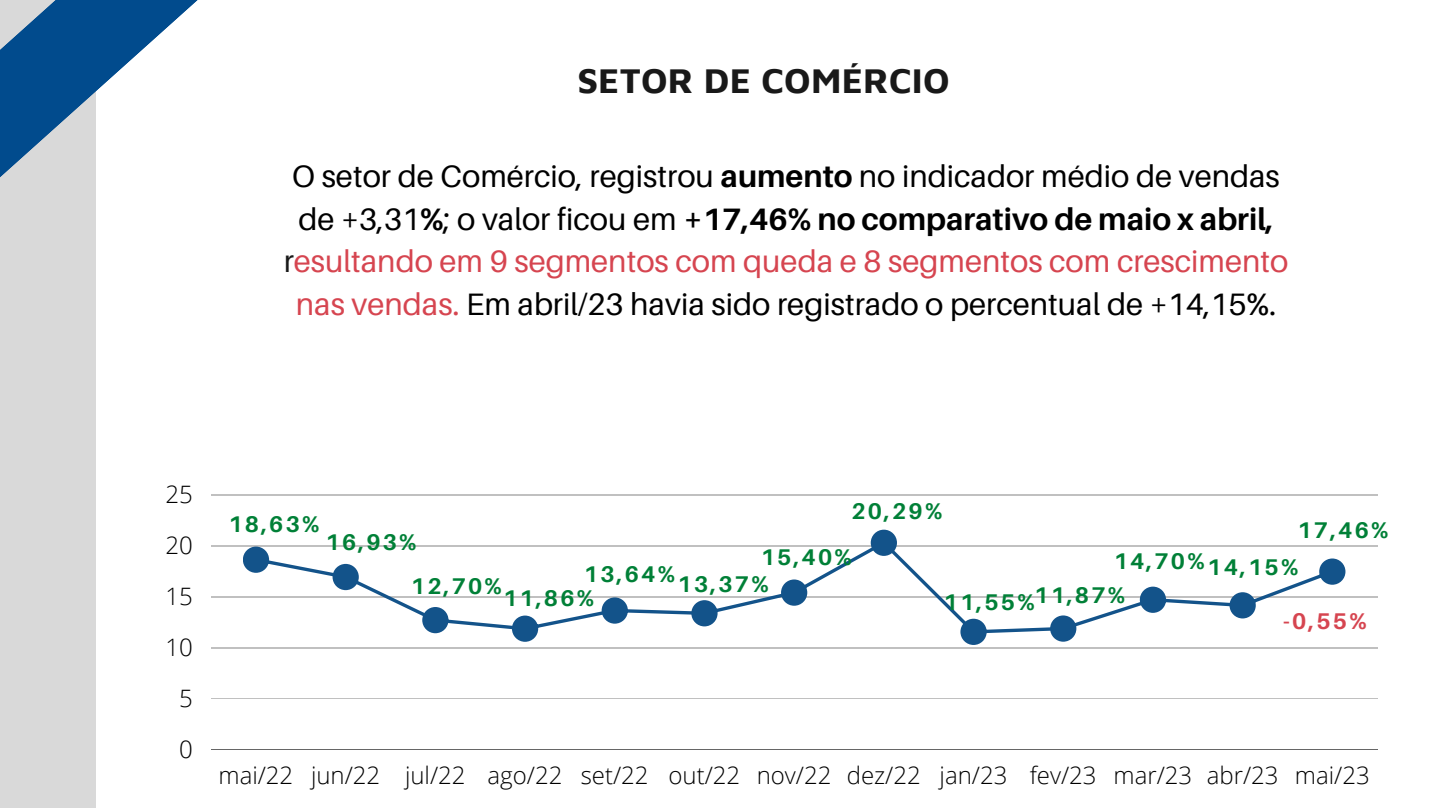
<style>
.page{position:relative;width:1440px;height:810px;background:#fff}
.page>*{position:absolute;margin:0;border:0;box-sizing:border-box;transform-origin:0 0}
.t1{font:700 36px "Maven Pro";letter-spacing:.005em;color:#191919}
.t2{font:31px/42.8px "Aileron";color:#000;text-align:center}
.t3{font:300 24px "Open Sans";color:#000}
.t4{font:700 22.7px "Aileron";letter-spacing:.1em;color:#008037}
.t5{font:700 22.7px "Aileron";color:#d64550}
.s1{font-weight:700}
.s2{color:#191919}
.s3{color:#d64550}
</style>
<div class="page">
<div style="left:0;top:0;width:96px;height:808px;background:#d9d9d9"></div>
<svg style="left:0;top:0;width:198px;height:177px"></svg>
<hr style="left:211px;top:494px;width:1166px;height:1px;background:#000">
<hr style="left:211px;top:545px;width:1166px;height:1px;background:#000">
<hr style="left:211px;top:596px;width:1166px;height:1px;background:#000">
<hr style="left:211px;top:647px;width:1166px;height:1px;background:#000">
<hr style="left:211px;top:698px;width:1166px;height:1px;background:#000">
<hr style="left:211px;top:749px;width:1166px;height:1px;background:#000">
<svg style="left:243px;top:530px;width:1102px;height:115px"></svg>
<p class="t1" style="left:577px;top:59px;width:374px">SETOR DE COMÉRCIO</p>
<p class="t2" style="left:284px;top:154px;width:1006px">O setor de Comércio, registrou <span class="s1">aumento</span> no indicador médio de vendas de +3,31<span class="s1">%</span>; o valor ficou em <span class="s1">+17,46% no comparativo de maio x abril, </span><span class="s2">r</span><span class="s3">esultando em 9 segmentos com queda e 8 segmentos com crescimento nas vendas.</span> Em abril/23 havia sido registrado o percentual de +14,15%.</p>
<p class="t3" style="left:165px;top:477px;width:29px">25</p>
<p class="t3" style="left:165px;top:528px;width:29px">20</p>
<p class="t3" style="left:165px;top:579px;width:29px">15</p>
<p class="t3" style="left:165px;top:630px;width:29px">10</p>
<p class="t3" style="left:179px;top:681px;width:15px">5</p>
<p class="t3" style="left:179px;top:732px;width:15px">0</p>
<p class="t4" style="left:228px;top:509px;width:93px">18,63%</p>
<p class="t4" style="left:851px;top:497px;width:93px">20,29%</p>
<p class="t4" style="left:1297px;top:515px;width:93px">17,46%</p>
<p class="t4" style="left:326px;top:528px;width:93px">16,93%</p>
<p class="t4" style="left:761px;top:543px;width:93px">15,40%</p>
<p class="t4" style="left:1114px;top:547px;width:93px">14,70%</p>
<p class="t4" style="left:1207px;top:553px;width:93px">14,15%</p>
<p class="t4" style="left:584px;top:560px;width:93px">13,64%</p>
<p class="t4" style="left:678px;top:570px;width:93px">13,37%</p>
<p class="t4" style="left:411px;top:572px;width:93px">12,70%</p>
<p class="t4" style="left:944px;top:588px;width:93px">11,55%</p>
<p class="t4" style="left:1034px;top:581px;width:93px">11,87%</p>
<p class="t4" style="left:503px;top:584px;width:93px">11,86%</p>
<p class="t5" style="left:1283px;top:607px;width:85px">-0,55%</p>
<p class="t3" style="left:219px;top:758px;width:76px">mai/22</p>
<p class="t3" style="left:311px;top:758px;width:71px">jun/22</p>
<p class="t3" style="left:405px;top:758px;width:62px">jul/22</p>
<p class="t3" style="left:488px;top:758px;width:76px">ago/22</p>
<p class="t3" style="left:581px;top:758px;width:69px">set/22</p>
<p class="t3" style="left:669px;top:758px;width:73px">out/22</p>
<p class="t3" style="left:757px;top:758px;width:76px">nov/22</p>
<p class="t3" style="left:847px;top:758px;width:75px">dez/22</p>
<p class="t3" style="left:940px;top:758px;width:69px">jan/23</p>
<p class="t3" style="left:1030px;top:758px;width:68px">fev/23</p>
<p class="t3" style="left:1114px;top:758px;width:80px">mar/23</p>
<p class="t3" style="left:1207px;top:758px;width:73px">abr/23</p>
<p class="t3" style="left:1295px;top:758px;width:76px">mai/23</p>
</div>
